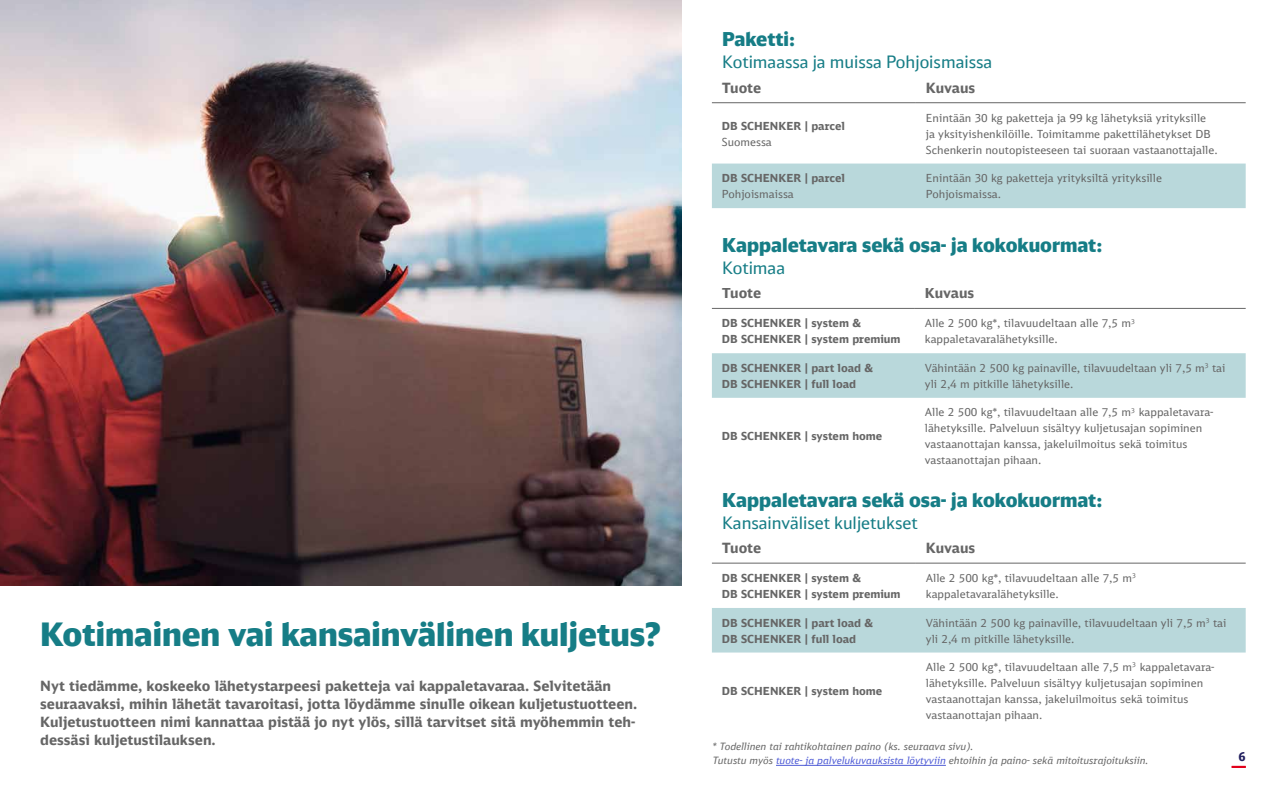
<style>
.page{position:relative;width:1280px;height:800px;background:#fff}
.page>*{position:absolute;margin:0;border:0;box-sizing:border-box;transform-origin:0 0}
.t1{font:900 32px "DB Head";color:#167d86}
.t2{font:900 19px "DB Head";color:#167d86}
.t3{font:17px "DB Head";color:#167d86}
.t4{font:700 14px/18px "DB Sans";color:#666}
.t5{font:700 12px "DB Sans";color:#22205f}
.t6{font:11px/16px "DB Sans";color:#666}
.t7{font:700 11px/16px "DB Sans";color:#666}
.t8{font:italic 10px/14px "DB Sans";color:#666}
.s1{color:#4f5cd6}
</style>
<div class="page">
<svg style="left:1232px;top:766px;width:14px;height:2px"></svg>
<img style="left:0;top:0;width:682px;height:586px">
<div style="left:712px;top:164px;width:534px;height:44px;background:#b9d8db"></div>
<hr style="left:712px;top:102px;width:204px;height:1px;background:#666">
<hr style="left:916px;top:102px;width:330px;height:1px;background:#666">
<div style="left:712px;top:608px;width:534px;height:45px;background:#b9d8db"></div>
<hr style="left:712px;top:563px;width:204px;height:1px;background:#666">
<hr style="left:916px;top:563px;width:330px;height:1px;background:#666">
<div style="left:712px;top:353px;width:534px;height:45px;background:#b9d8db"></div>
<hr style="left:712px;top:308px;width:203px;height:1px;background:#666">
<hr style="left:915px;top:308px;width:331px;height:1px;background:#666">
<hr style="left:776px;top:765px;width:170px;height:1px;background:#4f5cd6">
<h1 class="t1" style="left:40px;top:613px;width:622px">Kotimainen vai kansainvälinen kuljetus?</h1>
<p class="t4" style="left:40px;top:676px;width:599px">Nyt tiedämme, koskeeko lähetystarpeesi paketteja vai kappaletavaraa. Selvitetään seuraavaksi, mihin lähetät tavaroitasi, jotta löydämme sinulle oikean kuljetustuotteen.<br>Kuljetustuotteen nimi kannattaa pistää jo nyt ylös, sillä tarvitset sitä myöhemmin teh&shy;dessäsi kuljetustilauksen.</p>
<h2 class="t2" style="left:722px;top:26px;width:74px">Paketti:</h2>
<h3 class="t3" style="left:722px;top:51px;width:272px">Kotimaassa ja muissa Pohjoismaissa</h3>
<p class="t4" style="left:722px;top:78px;width:41px">Tuote</p>
<p class="t4" style="left:926px;top:78px;width:51px">Kuvaus</p>
<p class="t7" style="left:722px;top:117px;width:124px">DB SCHENKER | parcel</p>
<p class="t6" style="left:722px;top:133px;width:51px">Suomessa</p>
<p class="t6" style="left:926px;top:109px;width:293px">Enintään 30 kg paketteja ja 99 kg lähetyksiä yrityksille ja yksityishenkilöille. Toimitamme pakettilähetykset DB<br>Schenkerin noutopisteeseen tai suoraan vastaanottajalle.</p>
<p class="t7" style="left:722px;top:170px;width:124px">DB SCHENKER | parcel</p>
<p class="t6" style="left:722px;top:186px;width:73px">Pohjoismaissa</p>
<p class="t6" style="left:926px;top:170px;width:238px">Enintään 30 kg paketteja yrityksiltä yrityksille<br>Pohjoismaissa.</p>
<h2 class="t2" style="left:722px;top:233px;width:381px">Kappaletavara sekä osa- ja kokokuormat:</h2>
<h3 class="t3" style="left:722px;top:257px;width:64px">Kotimaa</h3>
<p class="t4" style="left:722px;top:284px;width:41px">Tuote</p>
<p class="t4" style="left:925px;top:284px;width:51px">Kuvaus</p>
<p class="t7" style="left:722px;top:315px;width:180px">DB SCHENKER | system &amp;<br>DB SCHENKER | system premium</p>
<p class="t6" style="left:925px;top:315px;width:212px">Alle 2 500 kg*, tilavuudeltaan alle 7,5 m<sup>3 </sup>kappaletavaralähetyksille.</p>
<p class="t7" style="left:722px;top:360px;width:153px">DB SCHENKER | part load &amp;<br>DB SCHENKER | full load</p>
<p class="t6" style="left:925px;top:360px;width:302px">Vähintään 2 500 kg painaville, tilavuudeltaan yli 7,5 m<sup>3</sup> tai yli 2,4 m pitkille lähetyksille.</p>
<p class="t7" style="left:722px;top:428px;width:162px">DB SCHENKER | system home</p>
<p class="t6" style="left:925px;top:404px;width:290px">Alle 2 500 kg*, tilavuudeltaan alle 7,5 m<sup>3</sup> kappaletavara&shy;lähetyksille. Palveluun sisältyy kuljetusajan sopiminen vastaanottajan kanssa, jakeluilmoitus sekä toimitus vastaanottajan pihaan.</p>
<h2 class="t2" style="left:722px;top:488px;width:381px">Kappaletavara sekä osa- ja kokokuormat:</h2>
<h3 class="t3" style="left:722px;top:513px;width:197px">Kansainväliset kuljetukset</h3>
<p class="t4" style="left:722px;top:539px;width:41px">Tuote</p>
<p class="t4" style="left:926px;top:539px;width:51px">Kuvaus</p>
<p class="t7" style="left:722px;top:570px;width:180px">DB SCHENKER | system &amp;<br>DB SCHENKER | system premium</p>
<p class="t6" style="left:926px;top:570px;width:212px">Alle 2 500 kg*, tilavuudeltaan alle 7,5 m<sup>3 </sup>kappaletavaralähetyksille.</p>
<p class="t7" style="left:722px;top:614px;width:153px">DB SCHENKER | part load &amp;<br>DB SCHENKER | full load</p>
<p class="t6" style="left:926px;top:614px;width:302px">Vähintään 2 500 kg painaville, tilavuudeltaan yli 7,5 m<sup>3</sup> tai yli 2,4 m pitkille lähetyksille.</p>
<p class="t7" style="left:722px;top:683px;width:162px">DB SCHENKER | system home</p>
<p class="t6" style="left:926px;top:659px;width:290px">Alle 2 500 kg*, tilavuudeltaan alle 7,5 m<sup>3</sup> kappaletavara&shy;lähetyksille. Palveluun sisältyy kuljetusajan sopiminen vastaanottajan kanssa, jakeluilmoitus sekä toimitus vastaanottajan pihaan.</p>
<p class="t8" style="left:713px;top:739px;width:437px">* Todellinen tai rahtikohtainen paino (ks. seuraava sivu).<br>Tutustu myös <span class="s1">tuote- ja palvelukuvauksista löytyviin</span> ehtoihin ja paino- sekä mitoitusrajoituksiin.</p>
<p class="t5" style="left:1239px;top:749px;width:9px">6</p>
</div>
